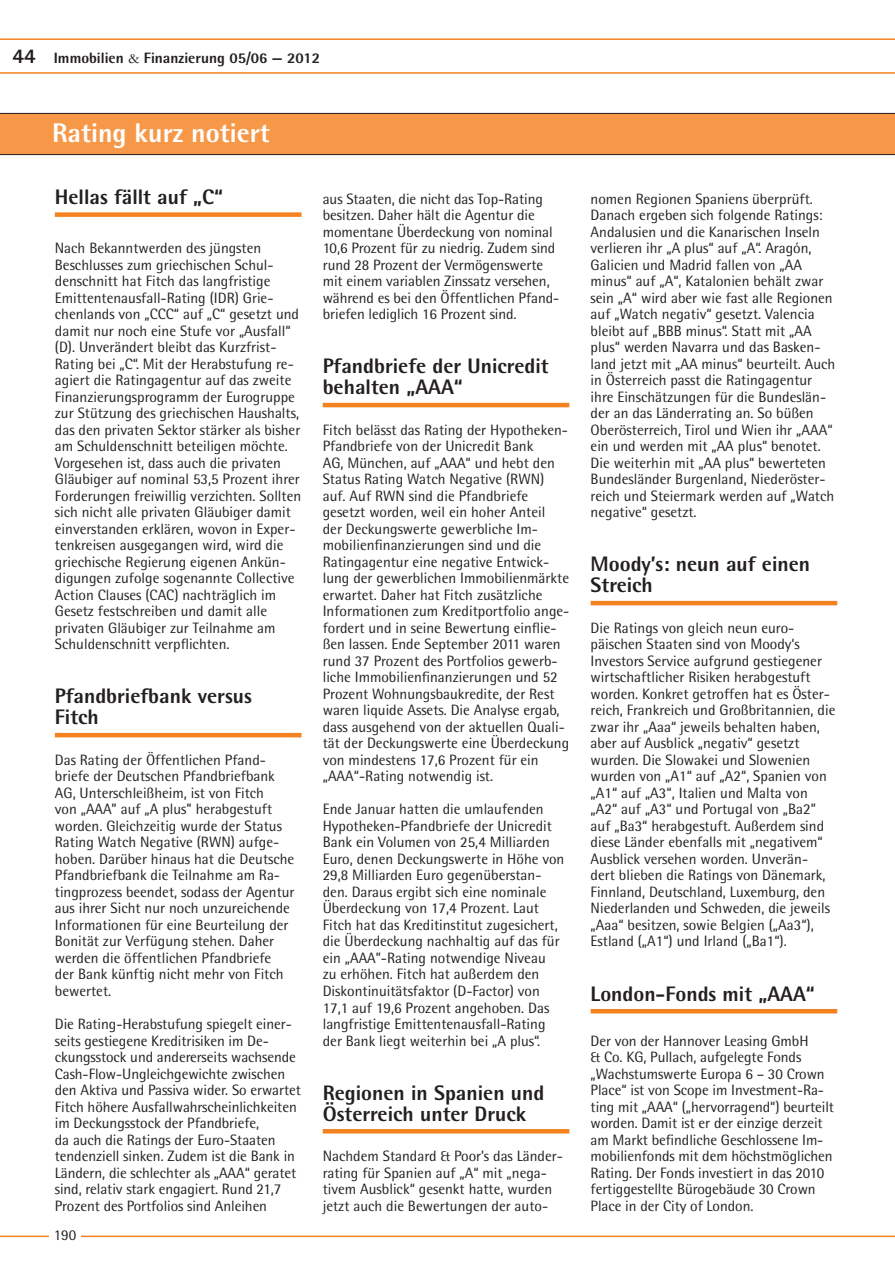
<style>
.page{position:relative;width:895px;height:1274px;background:#fff}
.page>*{position:absolute;margin:0;border:0;box-sizing:border-box;transform-origin:0 0}
.t1{font:800 27px "Rotis Semi Sans";color:#fff}
.t2{font:800 21px/21px "Rotis Semi Sans";color:#231f20}
.t3{font:15px/16.5px "Rotis Semi Sans";color:#231f20}
.t4{font:800 15px "Rotis Semi Sans";color:#231f20}
.s1{font-size:21px}
.s2{font-family:"Garamond";font-weight:400}
</style>
<div class="page">
<svg style="left:0;top:38px;width:895px;height:36px"></svg>
<div style="left:55px;top:212px;width:246px;height:5px;background:#f58220"></div>
<hr style="left:55px;top:733px;width:246px;height:4px;background:#f58220">
<div style="left:0;top:113px;width:895px;height:42px;background:#f79848"></div>
<hr style="left:323px;top:403px;width:246px;height:4px;background:#f58220">
<hr style="left:323px;top:1129px;width:246px;height:4px;background:#f58220">
<hr style="left:591px;top:601px;width:246px;height:4px;background:#f58220">
<hr style="left:591px;top:1009px;width:246px;height:4px;background:#f58220">
<hr style="left:0;top:1235px;width:895px;height:2px;background:#f58220">
<div style="left:49px;top:1220px;width:32px;height:31px;background:#fff"></div>
<p class="t4" style="left:12px;top:48px;width:309px"><span class="s1">44</span> Immobilien <span class="s2">&amp;</span> Finanzierung 05/06 — 2012</p>
<h1 class="t1" style="left:52px;top:115px;width:219px">Rating kurz notiert</h1>
<h2 class="t2" style="left:55px;top:186px;width:170px">Hellas fällt auf „C“</h2>
<p class="t3" style="left:55px;top:240px;width:248px">Nach Bekanntwerden des jüngsten Beschlusses zum griechischen Schul&shy;denschnitt hat Fitch das langfristige Emittentenausfall-Rating (IDR) Grie&shy;chenlands von „CCC“ auf „C“ gesetzt und damit nur noch eine Stufe vor „Ausfall“ (D). Unverändert bleibt das Kurzfrist-Rating bei „C“. Mit der Herabstufung re&shy;agiert die Ratingagentur auf das zweite Finanzierungsprogramm der Eurogruppe zur Stützung des griechischen Haushalts, das den privaten Sektor stärker als bisher am Schuldenschnitt beteiligen möchte.<br>Vorgesehen ist, dass auch die privaten Gläubiger auf nominal 53,5 Prozent ihrer Forderungen freiwillig verzichten. Sollten sich nicht alle privaten Gläubiger damit einverstanden erklären, wovon in Exper&shy;tenkreisen ausgegangen wird, wird die griechische Regierung eigenen Ankün&shy;digungen zufolge sogenannte Collective Action Clauses (CAC) nachträglich im Gesetz festschreiben und damit alle privaten Gläubiger zur Teilnahme am Schuldenschnitt verpflichten.</p>
<h2 class="t2" style="left:55px;top:685px;width:199px">Pfandbriefbank versus<br>Fitch</h2>
<p class="t3" style="left:55px;top:751px;width:241px">Das Rating der Öffentlichen Pfand&shy;briefe der Deutschen Pfandbriefbank AG, Unterschleißheim, ist von Fitch<br>von „AAA” auf „A plus” herabgestuft worden. Gleichzeitig wurde der Status Rating Watch Negative (RWN) aufge&shy;hoben. Darüber hinaus hat die Deutsche Pfandbriefbank die Teilnahme am Ra&shy;tingprozess beendet, sodass der Agentur aus ihrer Sicht nur noch unzureichende Informationen für eine Beurteilung der Bonität zur Verfügung stehen. Daher werden die öffentlichen Pfandbriefe<br>der Bank künftig nicht mehr von Fitch bewertet.</p>
<p class="t3" style="left:55px;top:1015px;width:248px">Die Rating-Herabstufung spiegelt einer&shy;seits gestiegene Kreditrisiken im De&shy;ckungsstock und andererseits wachsende Cash-Flow-Ungleichgewichte zwischen den Aktiva und Passiva wider. So erwartet Fitch höhere Ausfallwahrscheinlichkeiten im Deckungsstock der Pfandbriefe,<br>da auch die Ratings der Euro-Staaten tendenziell sinken. Zudem ist die Bank in Ländern, die schlechter als „AAA“ geratet sind, relativ stark engagiert. Rund 21,7<br>Prozent des Portfolios sind Anleihen</p>
<p class="t3" style="left:54px;top:1227px;width:24px">190</p>
<p class="t3" style="left:323px;top:190px;width:238px">aus Staaten, die nicht das Top-Rating besitzen. Daher hält die Agentur die momentane Überdeckung von nominal 10,6 Prozent für zu niedrig. Zudem sind rund 28 Prozent der Vermögenswerte mit einem variablen Zinssatz versehen, während es bei den Öffentlichen Pfand&shy;briefen lediglich 16 Prozent sind.</p>
<h2 class="t2" style="left:323px;top:355px;width:227px">Pfandbriefe der Unicredit behalten „AAA“</h2>
<p class="t3" style="left:323px;top:421px;width:248px">Fitch belässt das Rating der Hypotheken-Pfandbriefe von der Unicredit Bank<br>AG, München, auf „AAA“ und hebt den Status Rating Watch Negative (RWN) auf. Auf RWN sind die Pfandbriefe gesetzt worden, weil ein hoher Anteil<br>der Deckungswerte gewerbliche Im&shy;mobilienfinanzierungen sind und die Ratingagentur eine negative Entwick&shy;lung der gewerblichen Immobilienmärkte erwartet. Daher hat Fitch zusätzliche Informationen zum Kreditportfolio ange&shy;fordert und in seine Bewertung einflie&shy;ßen lassen. Ende September 2011 waren rund 37 Prozent des Portfolios gewerb&shy;liche Immobilienfinanzierungen und 52<br>Prozent Wohnungsbaukredite, der Rest waren liquide Assets. Die Analyse ergab, dass ausgehend von der aktuellen Quali&shy;tät der Deckungswerte eine Überdeckung von mindestens 17,6 Prozent für ein „AAA“-Rating notwendig ist.</p>
<p class="t3" style="left:323px;top:801px;width:243px">Ende Januar hatten die umlaufenden Hypotheken-Pfandbriefe der Unicredit Bank ein Volumen von 25,4 Milliarden Euro, denen Deckungswerte in Höhe von 29,8 Milliarden Euro gegenüberstan&shy;den. Daraus ergibt sich eine nominale Überdeckung von 17,4 Prozent. Laut Fitch hat das Kreditinstitut zugesichert, die Überdeckung nachhaltig auf das für ein „AAA”-Rating notwendige Niveau<br>zu erhöhen. Fitch hat außerdem den Diskontinuitätsfaktor (D-Factor) von 17,1 auf 19,6 Prozent angehoben. Das langfristige Emittentenausfall-Rating der Bank liegt weiterhin bei „A plus“.</p>
<h2 class="t2" style="left:323px;top:1081px;width:223px">Regionen in Spanien und<br>Österreich unter Druck</h2>
<p class="t3" style="left:323px;top:1147px;width:240px">Nachdem Standard &amp; Poor’s das Länder&shy;rating für Spanien auf „A“ mit „nega&shy;tivem Ausblick“ gesenkt hatte, wurden jetzt auch die Bewertungen der auto-</p>
<p class="t3" style="left:591px;top:190px;width:246px">nomen Regionen Spaniens überprüft.<br>Danach ergeben sich folgende Ratings:<br>Andalusien und die Kanarischen Inseln verlieren ihr „A plus“ auf „A“. Aragón, Galicien und Madrid fallen von „AA minus“ auf „A“, Katalonien behält zwar sein „A“ wird aber wie fast alle Regionen auf „Watch negativ“ gesetzt. Valencia bleibt auf „BBB minus“. Statt mit „AA plus“ werden Navarra und das Basken&shy;land jetzt mit „AA minus“ beurteilt. Auch in Österreich passt die Ratingagentur ihre Einschätzungen für die Bundeslän&shy;der an das Länderrating an. So büßen Oberösterreich, Tirol und Wien ihr „AAA“ ein und werden mit „AA plus“ benotet.<br>Die weiterhin mit „AA plus“ bewerteten Bundesländer Burgenland, Niederöster&shy;reich und Steiermark werden auf „Watch negative“ gesetzt.</p>
<h2 class="t2" style="left:591px;top:553px;width:221px">Moody’s: neun auf einen<br>Streich</h2>
<p class="t3" style="left:591px;top:619px;width:246px">Die Ratings von gleich neun euro&shy;päischen Staaten sind von Moody‘s Investors Service aufgrund gestiegener wirtschaftlicher Risiken herabgestuft worden. Konkret getroffen hat es Öster&shy;reich, Frankreich und Großbritannien, die zwar ihr „Aaa“ jeweils behalten haben, aber auf Ausblick „negativ“ gesetzt wurden. Die Slowakei und Slowenien wurden von „A1“ auf „A2“, Spanien von „A1“ auf „A3“, Italien und Malta von „A2“ auf „A3“ und Portugal von „Ba2” auf „Ba3“ herabgestuft. Außerdem sind diese Länder ebenfalls mit „negativem“ Ausblick versehen worden. Unverän&shy;dert blieben die Ratings von Dänemark, Finnland, Deutschland, Luxemburg, den Niederlanden und Schweden, die jeweils „Aaa“ besitzen, sowie Belgien („Aa3“), Estland („A1“) und Irland („Ba1“).</p>
<h2 class="t2" style="left:591px;top:982px;width:226px">London-Fonds mit „AAA“</h2>
<p class="t3" style="left:591px;top:1032px;width:245px">Der von der Hannover Leasing GmbH<br>&amp; Co. KG, Pullach, aufgelegte Fonds „Wachstumswerte Europa 6 – 30 Crown Place“ ist von Scope im Investment-Ra&shy;ting mit „AAA“ („hervorragend“) beurteilt worden. Damit ist er der einzige derzeit am Markt befindliche Geschlossene Im&shy;mobilienfonds mit dem höchstmöglichen Rating. Der Fonds investiert in das 2010 fertiggestellte Bürogebäude 30 Crown Place in der City of London.</p>
</div>
